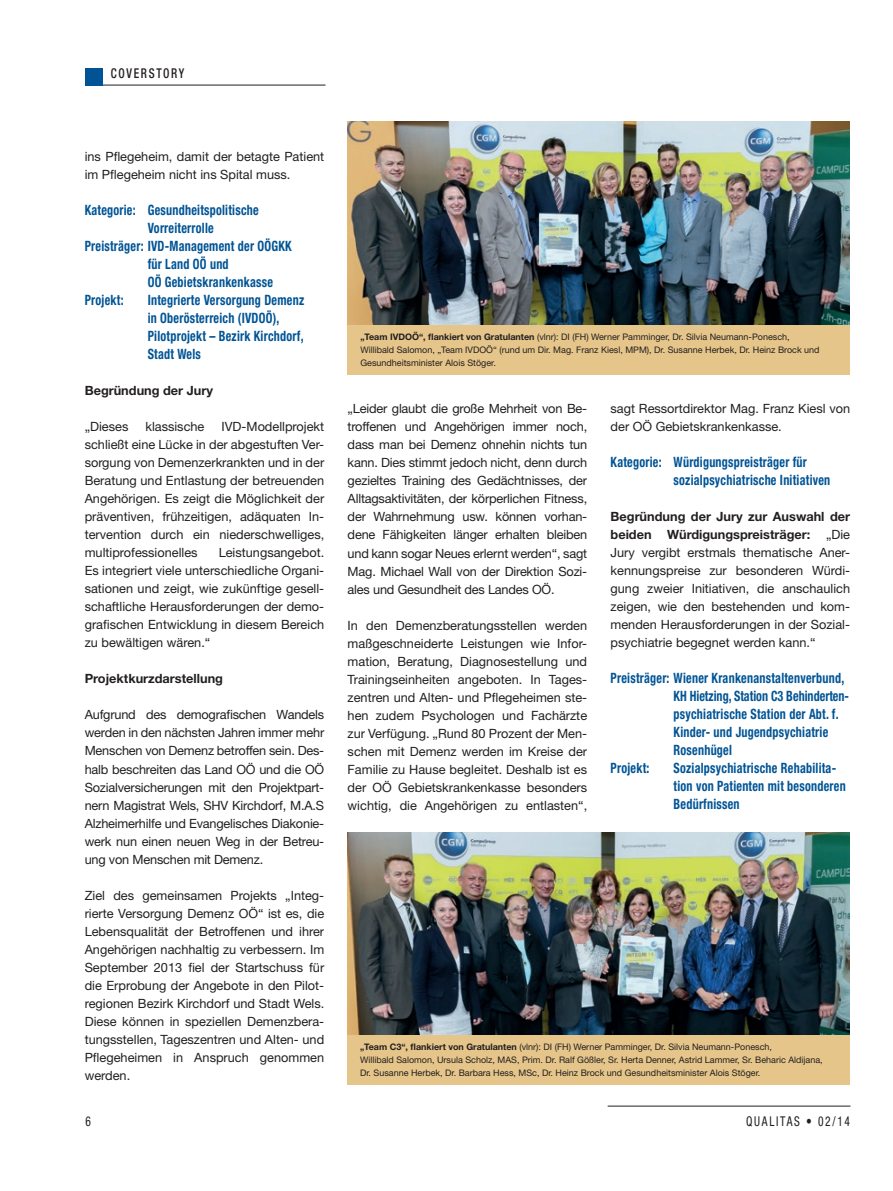
<style>
.page{position:relative;width:893px;height:1191px;background:#fff}
.page>*{position:absolute;margin:0;border:0;box-sizing:border-box;transform-origin:0 0}
.t1{font:700 condensed 14.25px/18px "Helvetica Neue LT Std";letter-spacing:.02em;color:#005495;scale:.85 1}
.t2{font:700 condensed 14.25px "Helvetica Neue LT Std";color:#005495;scale:.85 1}
.t3{font:condensed 13.5px "Helvetica Neue LT Std";letter-spacing:.15em;color:#231f20;scale:.85 1}
.t4{font:500 condensed 13.5px "Helvetica Neue LT Std";letter-spacing:.15em;color:#231f20;scale:.85 1}
.t5{font:12.75px/18px "Helvetica Neue LT Std";color:#231f20;text-align:justify}
.t6{font:700 12.75px "Helvetica Neue LT Std";color:#231f20}
.t7{font:9px/12.8px "Helvetica Neue LT Std";color:#231f20}
.s1{font-weight:700}
</style>
<div class="page">
<hr style="left:85px;top:85px;width:241px;height:1px;background:#231f20">
<div style="left:85px;top:68px;width:17px;height:17px;background:#005495"></div>
<hr style="left:608px;top:1105px;width:242px;height:1px;background:#231f20">
<img style="left:348px;top:122px;width:502px;height:203px">
<img style="left:347px;top:832px;width:502px;height:203px">
<div style="left:348px;top:325px;width:502px;height:49px;background:#e5c58a"></div>
<div style="left:347px;top:1035px;width:503px;height:49px;background:#e5c58a"></div>
<p class="t4" style="left:111px;top:65px;width:36px">COVERST</p>
<p class="t4" style="left:163px;top:65px;width:27px">ORY</p>
<p class="t5" style="left:85px;top:147px;width:241px">ins Pflegeheim, damit der betagte Patient im Pflegeheim nicht ins Spital muss.</p>
<p class="t1" style="left:85px;top:201px;width:206px">Kategorie: Gesundheitspolitische</p>
<p class="t1" style="left:148px;top:219px;width:79px">Vorreiterrolle</p>
<p class="t1" style="left:85px;top:237px;width:245px">Preisträger: IVD-Management der OÖGKK</p>
<p class="t1" style="left:148px;top:255px;width:97px">für Land OÖ und</p>
<p class="t1" style="left:148px;top:273px;width:149px">OÖ Gebietskrankenkasse</p>
<p class="t1" style="left:85px;top:291px;width:47px">Projekt:</p>
<p class="t1" style="left:148px;top:291px;width:186px">Integrierte Versorgung Demenz in Oberösterreich (IVDOÖ),<br>Pilotprojekt – Bezirk Kirchdorf,<br>Stadt Wels</p>
<p class="t6" style="left:85px;top:383px;width:130px">Begründung der Jury</p>
<p class="t5" style="left:85px;top:417px;width:45px">„Dieses</p>
<p class="t5" style="left:145px;top:417px;width:61px">klassische</p>
<p class="t5" style="left:85px;top:417px;width:241px;text-indent:137px">IVD-Modellprojekt schließt eine Lücke in der abgestuften Ver&shy;sorgung von Demenzerkrankten und in der Beratung und Entlastung der betreuenden Angehörigen. Es zeigt die Möglichkeit der präventiven, frühzeitigen, adäquaten In&shy;tervention durch ein niederschwelliges, multiprofessionelles</p>
<p class="t5" style="left:85px;top:543px;width:241px;text-indent:134px">Leistungsangebot.<br>Es integriert viele unterschiedliche Organi&shy;sationen und zeigt, wie zukünftige gesell&shy;schaftliche Herausforderungen der demo&shy;grafischen Entwicklung in diesem Bereich zu bewältigen wären.“</p>
<p class="t6" style="left:85px;top:671px;width:140px">Projektkurzdarstellung</p>
<p class="t5" style="left:85px;top:705px;width:241px">Aufgrund des demografischen Wandels werden in den nächsten Jahren immer mehr Menschen von Demenz betroffen sein. Des&shy;halb beschreiten das Land OÖ und die OÖ Sozialversicherungen mit den Projektpart&shy;nern Magistrat Wels, SHV Kirchdorf, M.A.S Alzheimerhilfe und Evangelisches Diakonie&shy;werk nun einen neuen Weg in der Betreu&shy;ung von Menschen mit Demenz.</p>
<p class="t5" style="left:85px;top:886px;width:241px">Ziel des gemeinsamen Projekts „Integ&shy;rierte Versorgung Demenz OÖ“ ist es, die Lebensqualität der Betroffenen und ihrer Angehörigen nachhaltig zu verbessern. Im September 2013 fiel der Startschuss für die Erprobung der Angebote in den Pilot&shy;regionen Bezirk Kirchdorf und Stadt Wels.<br>Diese können in speziellen Demenzbera&shy;tungsstellen, Tageszentren und Alten- und Pflegeheimen in Anspruch genommen werden.</p>
<p class="t7" style="left:360px;top:330px;width:461px"><span class="s1">„Team IVDOÖ“, flankiert von Gratulanten</span> (vlnr): DI (FH) Werner Pamminger, Dr. Silvia Neumann-Ponesch,<br>Willibald Salomon, „Team IVDOÖ“ (rund um Dir. Mag. Franz Kiesl, MPM), Dr. Susanne Herbek, Dr. Heinz Brock und<br>Gesundheitsminister Alois Stöger.</p>
<p class="t5" style="left:348px;top:400px;width:241px">„Leider glaubt die große Mehrheit von Be&shy;troffenen und Angehörigen immer noch, dass man bei Demenz ohnehin nichts tun kann. Dies stimmt jedoch nicht, denn durch gezieltes Training des Gedächtnisses, der Alltagsaktivitäten, der körperlichen Fitness, der Wahrnehmung usw. können vorhan&shy;dene Fähigkeiten länger erhalten bleiben und kann sogar Neues erlernt werden“, sagt Mag. Michael Wall von der Direktion Sozi&shy;ales und Gesundheit des Landes OÖ.</p>
<p class="t5" style="left:348px;top:616px;width:241px">In den Demenzberatungsstellen werden maßgeschneiderte Leistungen wie Infor&shy;mation, Beratung, Diagnosestellung und Trainingseinheiten angeboten. In Tages&shy;zentren und Alten- und Pflegeheimen ste&shy;hen zudem Psychologen und Fachärzte zur Verfügung. „Rund 80 Prozent der Men&shy;schen mit Demenz werden im Kreise der Familie zu Hause begleitet. Deshalb ist es der OÖ Gebietskrankenkasse besonders wichtig, die Angehörigen zu entlasten“,</p>
<p class="t5" style="left:611px;top:400px;width:241px">sagt Ressortdirektor Mag. Franz Kiesl von der OÖ Gebietskrankenkasse.</p>
<p class="t1" style="left:674px;top:453px;width:186px;text-indent:-63px">Kategorie: Würdigungspreisträger für sozialpsychiatrische Initiativen</p>
<p class="t5" style="left:611px;top:507px;width:241px"><span class="s1">Begründung der Jury zur Auswahl der beiden Würdigungspreisträger:</span> „Die Jury vergibt erstmals thematische Aner&shy;kennungspreise zur besonderen Würdi&shy;gung zweier Initiativen, die anschaulich zeigen, wie den bestehenden und kom&shy;menden Herausforderungen in der Sozial&shy;psychiatrie begegnet werden kann.“</p>
<p class="t1" style="left:611px;top:669px;width:276px">Preisträger: Wiener Krankenanstaltenverbund,</p>
<p class="t2" style="left:674px;top:687px;width:208px">KH Hietzing, Station C3 Behinderten-</p>
<p class="t1" style="left:674px;top:705px;width:196px">psychiatrische Station der Abt. f.</p>
<p class="t1" style="left:674px;top:723px;width:184px">Kinder- und Jugendpsychiatrie</p>
<p class="t1" style="left:674px;top:741px;width:70px">Rosenhügel</p>
<p class="t1" style="left:611px;top:759px;width:47px">Projekt:</p>
<p class="t1" style="left:674px;top:759px;width:204px">Sozialpsychiatrische Rehabilita&shy;tion von Patienten mit besonderen<br>Bedürfnissen</p>
<p class="t7" style="left:360px;top:1040px;width:464px"><span class="s1">„Team C3“, flankiert von Gratulanten</span> (vlnr): DI (FH) Werner Pamminger, Dr. Silvia Neumann-Ponesch,<br>Willibald Salomon, Ursula Scholz, MAS, Prim. Dr. Ralf Gößler, Sr. Herta Denner, Astrid Lammer, Sr. Beharic Aldijana,<br>Dr. Susanne Herbek, Dr. Barbara Hess, MSc, Dr. Heinz Brock und Gesundheitsminister Alois Stöger.</p>
<p class="t3" style="left:85px;top:1113px;width:8px">6</p>
<p class="t3" style="left:746px;top:1113px;width:124px">QUALITAS • 02/14</p>
</div>
